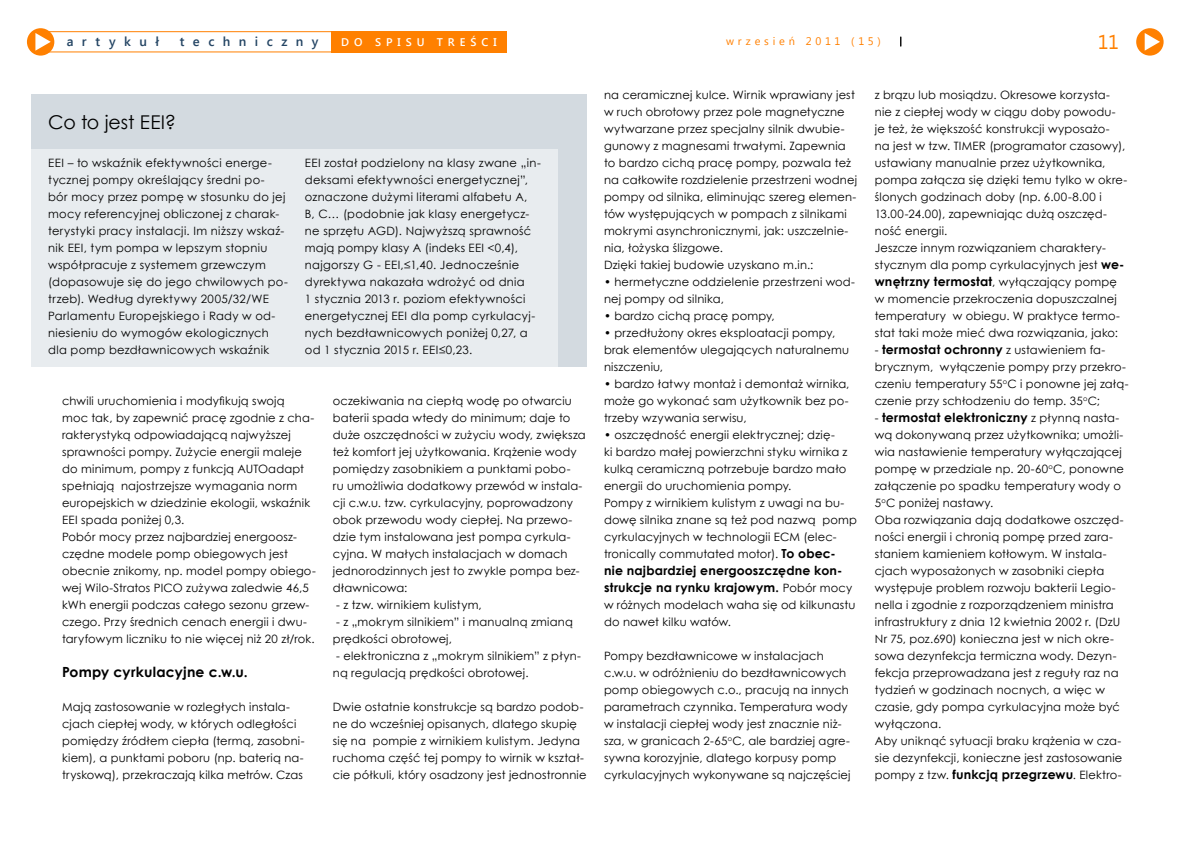
<style>
.page{position:relative;width:1191px;height:842px;background:#fff}
.page>*{position:absolute;margin:0;border:0;box-sizing:border-box;transform-origin:0 0}
.t1{font:20px "Segoe UI";color:#ff8000}
.t2{font:19px "Century Gothic";letter-spacing:.005em;color:#000}
.t3{font:700 14px "Century Gothic";letter-spacing:.015em;color:#000}
.t4{font:600 13px "Segoe UI";letter-spacing:.645em;color:#244564}
.t5{font:700 12.5px/17px "Century Gothic";letter-spacing:.015em;color:#000}
.t6{font:11.5px/17px "Century Gothic";letter-spacing:.015em;color:#000}
.t7{font:600 11.1px "Segoe UI";letter-spacing:.445em;color:#fff}
.t8{font:11px "Segoe UI";letter-spacing:.345em;color:#ff8000}
.s1{font-weight:700;font-size:12.5px}
.s2{font-weight:400;font-size:11.5px}
</style>
<div class="page">
<div style="left:27px;top:28px;width:27px;height:28px;background:#ff8000;border-radius:50%"></div>
<svg style="left:35px;top:33px;width:16px;height:17px"></svg>
<div style="left:1136px;top:28px;width:27px;height:28px;background:#ff8000;border-radius:50%"></div>
<svg style="left:1144px;top:33px;width:16px;height:18px"></svg>
<div style="left:33px;top:31px;width:310px;height:21px;border:1px solid #ff8000"></div>
<div style="left:331px;top:31px;width:176px;height:21px;background:#ff8000"></div>
<div style="left:31px;top:95px;width:556px;height:272px;background:#d3dae0"></div>
<div style="left:31px;top:149px;width:526px;height:218px;background:#e8ecef"></div>
<p class="t4" style="left:67px;top:32px;width:94px">artykuł</p>
<p class="t4" style="left:180px;top:32px;width:140px">techniczny</p>
<p class="t7" style="left:341px;top:34px;width:157px">do spisu treści</p>
<p class="t8" style="left:726px;top:34px;width:156px">wrzesień 2011 (15)</p>
<h1 class="t1" style="left:1098px;top:28px;width:22px">11</h1>
<h2 class="t2" style="left:48px;top:109px;width:129px">Co to jest EEI?</h2>
<p class="t6" style="left:48px;top:154px;width:241px">EEI – to wskaźnik efektywności energe&shy;tycznej pompy określający średni po-<br>bór mocy przez pompę w stosunku do jej mocy referencyjnej obliczonej z charak&shy;terystyki pracy instalacji. Im niższy wskaź&shy;nik EEI, tym pompa w lepszym stopniu współpracuje z systemem grzewczym (dopasowuje się do jego chwilowych po&shy;trzeb). Według dyrektywy 2005/32/WE Parlamentu Europejskiego i Rady w od&shy;niesieniu do wymogów ekologicznych dla pomp bezdławnicowych wskaźnik</p>
<p class="t6" style="left:305px;top:154px;width:237px">EEI został podzielony na klasy zwane „in&shy;deksami efektywności energetycznej”, oznaczone dużymi literami alfabetu A,<br>B, C… (podobnie jak klasy energetycz&shy;ne sprzętu AGD). Najwyższą sprawność mają pompy klasy A (indeks EEI &lt;0,4), najgorszy G - EEI,≤1,40. Jednocześnie dyrektywa nakazała wdrożyć od dnia<br>1 stycznia 2013 r. poziom efektywności energetycznej EEI dla pomp cyrkulacyj&shy;nych bezdławnicowych poniżej 0,27, a od 1 stycznia 2015 r. EEI≤0,23.</p>
<p class="t6" style="left:62px;top:392px;width:255px">chwili uruchomienia i modyfikują swoją<br>moc tak, by zapewnić pracę zgodnie z cha&shy;rakterystyką odpowiadającą najwyższej sprawności pompy. Zużycie energii maleje do minimum, pompy z funkcją AUTOadapt spełniają najostrzejsze wymagania norm europejskich w dziedzinie ekologii, wskaźnik EEI spada poniżej 0,3.<br>Pobór mocy przez najbardziej energoosz&shy;czędne modele pomp obiegowych jest obecnie znikomy, np. model pompy obiego&shy;wej Wilo-Stratos PICO zużywa zaledwie 46,5 kWh energii podczas całego sezonu grzew&shy;czego. Przy średnich cenach energii i dwu&shy;taryfowym liczniku to nie więcej niż 20 zł/rok.</p>
<p class="t3" style="left:62px;top:661px;width:187px">Pompy cyrkulacyjne c.w.u.</p>
<p class="t6" style="left:62px;top:698px;width:244px">Mają zastosowanie w rozległych instala&shy;cjach ciepłej wody, w których odległości pomiędzy źródłem ciepła (termą, zasobni&shy;kiem), a punktami poboru (np. baterią na&shy;tryskową), przekraczają kilka metrów. Czas</p>
<p class="t6" style="left:333px;top:392px;width:254px">oczekiwania na ciepłą wodę po otwarciu baterii spada wtedy do minimum; daje to duże oszczędności w zużyciu wody, zwiększa też komfort jej użytkowania. Krążenie wody pomiędzy zasobnikiem a punktami pobo-<br>ru umożliwia dodatkowy przewód w instala&shy;cji c.w.u. tzw. cyrkulacyjny, poprowadzony obok przewodu wody ciepłej. Na przewo&shy;dzie tym instalowana jest pompa cyrkula&shy;cyjna. W małych instalacjach w domach jednorodzinnych jest to zwykle pompa bez&shy;dławnicowa:</p>
<p class="t6" style="left:336px;top:596px;width:147px">- z tzw. wirnikiem kulistym,</p>
<p class="t6" style="left:333px;top:613px;width:241px">- z „mokrym silnikiem” i manualną zmianą prędkości obrotowej,</p>
<p class="t6" style="left:333px;top:647px;width:250px">- elektroniczna z „mokrym silnikiem” z płyn&shy;ną regulacją prędkości obrotowej.</p>
<p class="t6" style="left:333px;top:698px;width:255px">Dwie ostatnie konstrukcje są bardzo podob&shy;ne do wcześniej opisanych, dlatego skupię się na pompie z wirnikiem kulistym. Jedyna ruchoma część tej pompy to wirnik w kształ&shy;cie półkuli, który osadzony jest jednostronnie</p>
<p class="t6" style="left:604px;top:86px;width:254px">na ceramicznej kulce. Wirnik wprawiany jest w ruch obrotowy przez pole magnetyczne wytwarzane przez specjalny silnik dwubie&shy;gunowy z magnesami trwałymi. Zapewnia to bardzo cichą pracę pompy, pozwala też na całkowite rozdzielenie przestrzeni wodnej pompy od silnika, eliminując szereg elemen&shy;tów występujących w pompach z silnikami mokrymi asynchronicznymi, jak: uszczelnie&shy;nia, łożyska ślizgowe.<br>Dzięki takiej budowie uzyskano m.in.:</p>
<p class="t6" style="left:604px;top:273px;width:252px">• hermetyczne oddzielenie przestrzeni wod&shy;nej pompy od silnika,</p>
<p class="t6" style="left:604px;top:307px;width:172px">• bardzo cichą pracę pompy,</p>
<p class="t6" style="left:604px;top:324px;width:247px">• przedłużony okres eksploatacji pompy, brak elementów ulegających naturalnemu niszczeniu,</p>
<p class="t6" style="left:604px;top:375px;width:247px;text-align:justify">• bardzo łatwy montaż i demontaż wirnika, może go wykonać sam użytkownik bez po&shy;trzeby wzywania serwisu,</p>
<p class="t6" style="left:604px;top:426px;width:254px">• oszczędność energii elektrycznej; dzię-<br>ki bardzo małej powierzchni styku wirnika z kulką ceramiczną potrzebuje bardzo mało energii do uruchomienia pompy.<br>Pompy z wirnikiem kulistym z uwagi na bu&shy;dowę silnika znane są też pod nazwą pomp cyrkulacyjnych w technologii ECM (elec&shy;tronically commutated motor). <span class="s1">To obec-</span></p>
<p class="t5" style="left:604px;top:562px;width:250px">nie najbardziej energooszczędne kon&shy;strukcje na rynku krajowym. <span class="s2">Pobór mocy</span></p>
<p class="t6" style="left:604px;top:596px;width:253px">w różnych modelach waha się od kilkunastu do nawet kilku watów.</p>
<p class="t6" style="left:604px;top:647px;width:248px">Pompy bezdławnicowe w instalacjach c.w.u. w odróżnieniu do bezdławnicowych pomp obiegowych c.o., pracują na innych parametrach czynnika. Temperatura wody w instalacji ciepłej wody jest znacznie niż&shy;sza, w granicach 2-65<sup>o</sup>C, ale bardziej agre&shy;sywna korozyjnie, dlatego korpusy pomp cyrkulacyjnych wykonywane są najczęściej</p>
<p class="t6" style="left:874px;top:86px;width:254px">z brązu lub mosiądzu. Okresowe korzysta&shy;nie z ciepłej wody w ciągu doby powodu&shy;je też, że większość konstrukcji wyposażo&shy;na jest w tzw. TIMER (programator czasowy), ustawiany manualnie przez użytkownika, pompa załącza się dzięki temu tylko w okre&shy;ślonych godzinach doby (np. 6.00-8.00 i 13.00-24.00), zapewniając dużą oszczęd&shy;ność energii.<br>Jeszcze innym rozwiązaniem charaktery&shy;stycznym dla pomp cyrkulacyjnych jest <span class="s1">we-</span></p>
<p class="t5" style="left:874px;top:273px;width:244px">wnętrzny termostat<span class="s2">, wyłączający pompę</span></p>
<p class="t6" style="left:874px;top:290px;width:247px">w momencie przekroczenia dopuszczalnej temperatury w obiegu. W praktyce termo&shy;stat taki może mieć dwa rozwiązania, jako:</p>
<p class="t5" style="left:874px;top:341px;width:232px"><span class="s2">-</span> termostat ochronny <span class="s2">z ustawieniem fa-</span></p>
<p class="t6" style="left:874px;top:358px;width:255px">brycznym, wyłączenie pompy przy przekro&shy;czeniu temperatury 55<sup>o</sup>C i ponowne jej załą&shy;czenie przy schłodzeniu do temp. 35<sup>o</sup>C;</p>
<p class="t5" style="left:874px;top:409px;width:246px"><span class="s2">-</span> termostat elektroniczny <span class="s2">z płynną nasta-</span></p>
<p class="t6" style="left:874px;top:426px;width:251px">wą dokonywaną przez użytkownika; umożli&shy;wia nastawienie temperatury wyłączającej pompę w przedziale np. 20-60<sup>o</sup>C, ponowne załączenie po spadku temperatury wody o 5<sup>o</sup>C poniżej nastawy.<br>Oba rozwiązania dają dodatkowe oszczęd&shy;ności energii i chronią pompę przed zara&shy;staniem kamieniem kotłowym. W instala&shy;cjach wyposażonych w zasobniki ciepła występuje problem rozwoju bakterii Legio&shy;nella i zgodnie z rozporządzeniem ministra infrastruktury z dnia 12 kwietnia 2002 r. (DzU Nr 75, poz.690) konieczna jest w nich okre&shy;sowa dezynfekcja termiczna wody. Dezyn&shy;fekcja przeprowadzana jest z reguły raz na tydzień w godzinach nocnych, a więc w czasie, gdy pompa cyrkulacyjna może być wyłączona.<br>Aby uniknąć sytuacji braku krążenia w cza&shy;sie dezynfekcji, konieczne jest zastosowanie pompy z tzw. <span class="s1">funkcją przegrzewu</span>. Elektro-</p>
</div>
